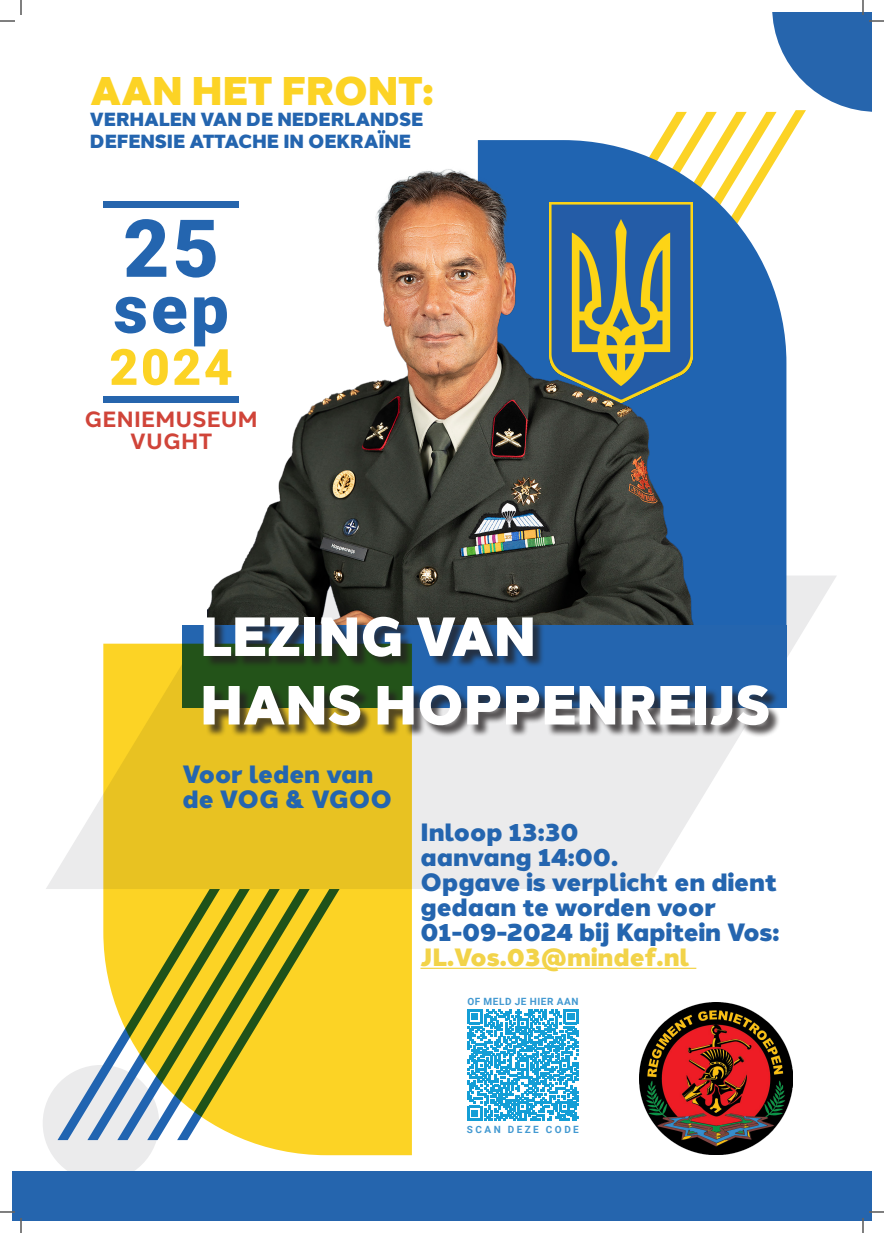
<style>
.page{position:relative;width:884px;height:1233px;background:#fff}
.page>*{position:absolute;margin:0;border:0;box-sizing:border-box;transform-origin:0 0}
.Date{font:900 80px "Roboto";color:#2465af}
.Date-2{font:900 67px "Roboto";color:#2465af}
.t1{font:900 55px "Halcom";letter-spacing:-.01em;color:#fff}
.Date-3{font:900 50px "Roboto";color:#fcd325}
.t2{font:900 40px "Halcom";letter-spacing:-.01em;color:#fcd325}
.t3{font:900 25px/25px "Halcom";color:#2465af}
.t4{font:900 25px "Halcom";color:#f2d349}
.Location{font:700 22px "Halcom";letter-spacing:.01em;color:#d04439}
.t5{font:900 19px "Halcom";letter-spacing:-.01em;color:#2465af}
.QR_Text{font:700 10px "Roboto";letter-spacing:.055em;color:#4399d1}
.QR_Text-2{font:700 10px "Roboto";letter-spacing:.245em;color:#4399d1}
</style>
<div class="page">
<div style="left:43px;top:1065px;width:116px;height:116px;background:#ebebec;border-radius:50%"></div>
<svg style="left:659px;top:111px;width:146px;height:313px"></svg>
<svg style="left:57px;top:1079px;width:30px;height:61px"></svg>
<svg style="left:87px;top:1065px;width:16px;height:75px"></svg>
<svg style="left:46px;top:575px;width:790px;height:314px"></svg>
<svg style="left:478px;top:140px;width:308px;height:485px;fill:#2064b1"></svg>
<div style="left:12px;top:1171px;width:859px;height:49px;background:#2565ae"></div>
<div style="left:103px;top:202px;width:136px;height:6px;background:#2665ad"></div>
<div style="left:103px;top:396px;width:136px;height:6px;background:#2665ad"></div>
<img style="left:207px;top:143px;width:490px;height:475px">
<svg style="left:103px;top:643px;width:309px;height:512px;background:#e1c434"></svg>
<div style="left:205px;top:618px;width:576px;height:119px;background:#231f20;opacity:.75"></div>
<img style="left:640px;top:1002px;width:152px;height:153px">
<hr style="left:420px;top:967px;width:276px;height:2px;background:#f2d349">
<svg style="left:467px;top:1009px;width:111px;height:111px"></svg>
<svg style="left:0;top:1211px;width:15px;height:1px"></svg>
<svg style="left:869px;top:1211px;width:15px;height:1px"></svg>
<svg style="left:0;top:0;width:22px;height:22px"></svg>
<svg style="left:20px;top:1218px;width:2px;height:15px"></svg>
<svg style="left:772px;top:0;width:112px;height:112px"></svg>
<svg style="left:862px;top:1218px;width:2px;height:15px"></svg>
<p class="t2" style="left:90px;top:58px;width:345px">AAN HET FRONT:</p>
<p class="t5" style="left:90px;top:104px;width:335px">VERHALEN VAN DE NEDERLANDSE</p>
<p class="t5" style="left:90px;top:126px;width:323px">DEFENSIE ATTACHE IN OEKRAÏNE</p>
<p class="Date" style="left:123px;top:192px;width:97px">25</p>
<p class="Date-2" style="left:114px;top:262px;width:117px">sep</p>
<p class="Date-3" style="left:109px;top:332px;width:125px">2024</p>
<p class="Location" style="left:85px;top:402px;width:175px">GENIEMUSEUM</p>
<p class="Location" style="left:130px;top:424px;width:84px">VUGHT</p>
<p class="t1" style="left:200px;top:592px;width:337px">LEZING VAN</p>
<p class="t1" style="left:200px;top:660px;width:572px">HANS HOPPENREIJS</p>
<p class="t3" style="left:183px;top:760px;width:211px">Voor leden van de VOG &amp; VGOO</p>
<p class="t3" style="left:420px;top:818px;width:160px">Inloop 13:30</p>
<p class="t3" style="left:420px;top:843px;width:199px">aanvang 14:00.</p>
<p class="t3" style="left:420px;top:868px;width:358px">Opgave is verplicht en dient gedaan te worden voor</p>
<p class="t3" style="left:420px;top:918px;width:361px">01-09-2024 bij Kapitein Vos:</p>
<p class="t4" style="left:420px;top:936px;width:271px">JL.Vos.03@mindef.nl</p>
<p class="QR_Text" style="left:467px;top:994px;width:112px">OF MELD JE HIER AAN</p>
<p class="QR_Text-2" style="left:467px;top:1122px;width:114px">SCAN DEZE CODE</p>
</div>
